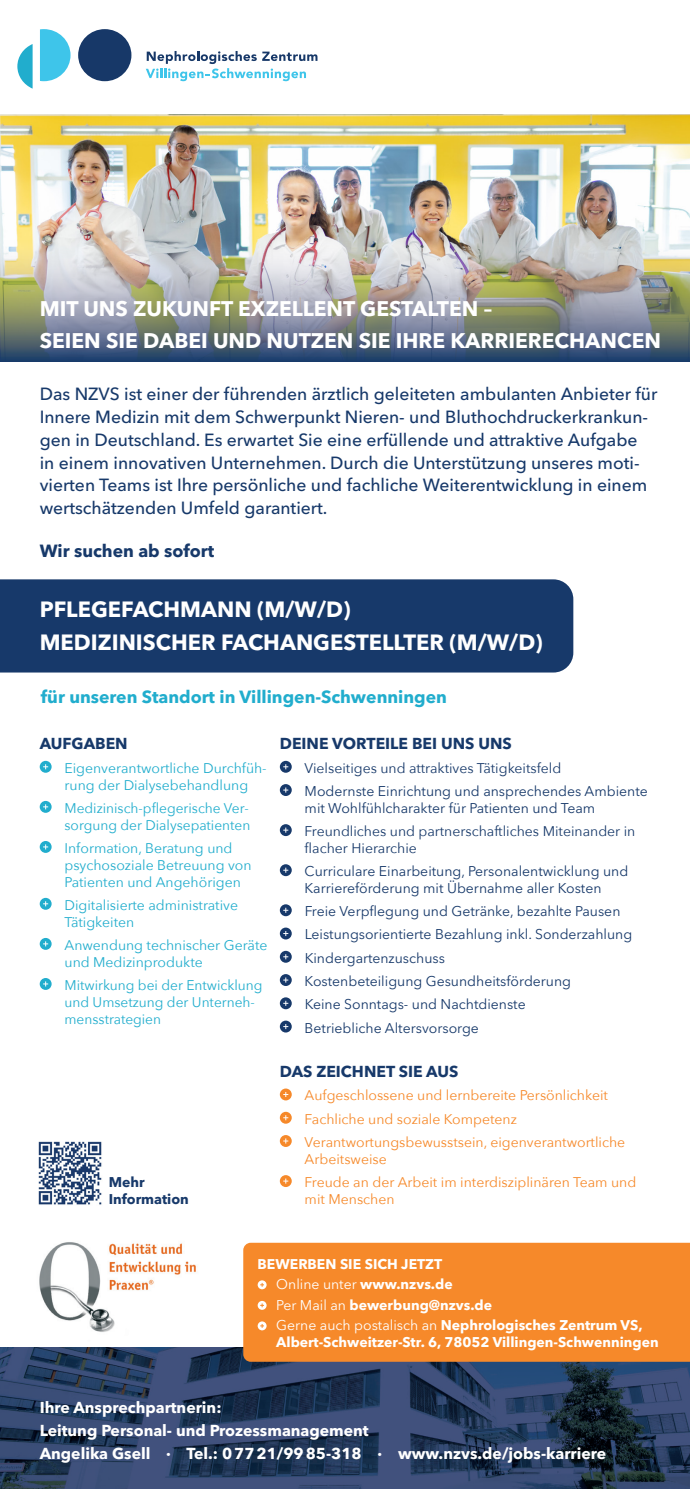
<style>
.page{position:relative;width:690px;height:1489px;background:#fff}
.page>*{position:absolute;margin:0;border:0;box-sizing:border-box;transform-origin:0 0}
.t1{font:700 21.88px/33.2px "Avenir Next LT Pro";color:#fff}
.t2{font:700 21px/31.5px "Avenir Next LT Pro";color:#fff}
.t3{font:500 17.5px/22.8px "Avenir Next LT Pro";color:#17396a}
.t4{font:700 17.5px "Avenir Next LT Pro";color:#21adcd}
.t5{font:700 17.5px "Avenir Next LT Pro";color:#17396a}
.t6{font:700 15.75px/22.9px "Avenir Next LT Pro";color:#fff}
.t7{font:700 15.75px "Avenir Next LT Pro";color:#17396a}
.t8{font:14px/23.3px "Avenir Next LT Pro";color:#17396a}
.t9{font:14px/16.8px "Avenir Next";color:#21adcd}
.t10{font:14px/23.3px "Avenir Next";color:#f6892a}
.t11{font:700 14px/20.5px "Avenir Next LT Pro";color:#fff}
.t12{font:14px/16.8px "Avenir Next";color:#17396a}
.t13{font:700 14px/16.8px "Avenir Next LT Pro";color:#17396a}
.s1{font-weight:400}
</style>
<div class="page">
<div style="left:78px;top:29px;width:53px;height:52px;background:#173868;border-radius:50%"></div>
<svg style="left:40px;top:29px;width:30px;height:52px"></svg>
<svg style="left:146px;top:51px;width:171px;height:30px"></svg>
<svg style="left:17px;top:44px;width:16px;height:45px"></svg>
<img style="left:0;top:1347px;width:690px;height:141px">
<div style="left:243px;top:1242px;width:447px;height:119px;background:#f6892a"></div>
<svg style="left:257px;top:1280px;width:9px;height:9px"></svg>
<svg style="left:260px;top:1282px;width:4px;height:4px"></svg>
<svg style="left:257px;top:1300px;width:9px;height:9px"></svg>
<svg style="left:260px;top:1303px;width:4px;height:4px"></svg>
<svg style="left:257px;top:1321px;width:9px;height:9px"></svg>
<svg style="left:260px;top:1323px;width:4px;height:4px"></svg>
<img style="left:38px;top:1141px;width:64px;height:64px">
<img style="left:0;top:114px;width:690px;height:125px">
<img style="left:0;top:239px;width:690px;height:122px">
<div style="left:0;top:579px;width:573px;height:93px;background:#17396a"></div>
<svg style="left:40px;top:760px;width:12px;height:12px"></svg>
<svg style="left:43px;top:764px;width:5px;height:5px"></svg>
<svg style="left:40px;top:800px;width:12px;height:12px"></svg>
<svg style="left:43px;top:804px;width:5px;height:5px"></svg>
<div style="left:40px;top:841px;width:12px;height:11px;background:#21adcd;border-radius:50%"></div>
<svg style="left:43px;top:844px;width:5px;height:5px"></svg>
<svg style="left:40px;top:897px;width:12px;height:12px"></svg>
<svg style="left:43px;top:901px;width:5px;height:5px"></svg>
<svg style="left:40px;top:937px;width:12px;height:12px"></svg>
<svg style="left:43px;top:941px;width:5px;height:5px"></svg>
<svg style="left:40px;top:977px;width:12px;height:12px"></svg>
<svg style="left:43px;top:981px;width:5px;height:5px"></svg>
<svg style="left:280px;top:760px;width:12px;height:12px"></svg>
<svg style="left:283px;top:764px;width:5px;height:5px"></svg>
<svg style="left:280px;top:784px;width:12px;height:12px"></svg>
<svg style="left:283px;top:787px;width:5px;height:5px"></svg>
<svg style="left:280px;top:824px;width:12px;height:12px"></svg>
<svg style="left:283px;top:827px;width:5px;height:5px"></svg>
<div style="left:280px;top:864px;width:12px;height:12px;background:#17396a;border-radius:50%"></div>
<svg style="left:283px;top:867px;width:5px;height:5px"></svg>
<svg style="left:280px;top:904px;width:12px;height:12px"></svg>
<svg style="left:283px;top:907px;width:5px;height:5px"></svg>
<div style="left:280px;top:927px;width:12px;height:12px;background:#17396a;border-radius:50%"></div>
<svg style="left:283px;top:931px;width:5px;height:5px"></svg>
<svg style="left:280px;top:950px;width:12px;height:12px"></svg>
<svg style="left:283px;top:954px;width:5px;height:5px"></svg>
<div style="left:280px;top:974px;width:12px;height:11px;background:#17396a;border-radius:50%"></div>
<svg style="left:283px;top:977px;width:5px;height:5px"></svg>
<svg style="left:280px;top:997px;width:12px;height:12px"></svg>
<svg style="left:283px;top:1000px;width:5px;height:5px"></svg>
<svg style="left:280px;top:1020px;width:12px;height:12px"></svg>
<svg style="left:283px;top:1023px;width:5px;height:6px"></svg>
<svg style="left:280px;top:1088px;width:12px;height:12px"></svg>
<svg style="left:283px;top:1091px;width:5px;height:5px"></svg>
<svg style="left:280px;top:1111px;width:12px;height:12px"></svg>
<svg style="left:283px;top:1115px;width:5px;height:5px"></svg>
<svg style="left:280px;top:1134px;width:12px;height:12px"></svg>
<svg style="left:283px;top:1138px;width:5px;height:5px"></svg>
<svg style="left:280px;top:1174px;width:12px;height:12px"></svg>
<svg style="left:283px;top:1178px;width:5px;height:5px"></svg>
<img style="left:39px;top:1242px;width:157px;height:90px">
<h2 class="t2" style="left:40px;top:293px;width:622px">MIT UNS ZUKUNFT EXZELLENT GESTALTEN –<br>SEIEN SIE DABEI UND NUTZEN SIE IHRE KARRIERECHANCEN</h2>
<p class="t3" style="left:40px;top:383px;width:619px">Das NZVS ist einer der führenden ärztlich geleiteten ambulanten Anbieter für Innere Medizin mit dem Schwerpunkt Nieren- und Bluthochdruckerkrankun&shy;gen in Deutschland. Es erwartet Sie eine erfüllende und attraktive Aufgabe<br>in einem innovativen Unternehmen. Durch die Unterstützung unseres moti&shy;vierten Teams ist Ihre persönliche und fachliche Weiterentwicklung in einem wertschätzenden Umfeld garantiert.</p>
<p class="t5" style="left:40px;top:540px;width:176px">Wir suchen ab sofort</p>
<h1 class="t1" style="left:40px;top:592px;width:504px">PFLEGEFACHMANN (M/W/D)<br>MEDIZINISCHER FACHANGESTELLTER (M/W/D)</h1>
<p class="t4" style="left:41px;top:686px;width:407px">für unseren Standort in Villingen-Schwenningen</p>
<p class="t7" style="left:40px;top:734px;width:89px">AUFGABEN</p>
<p class="t9" style="left:64px;top:758px;width:204px">Eigenverantwortliche Durchfüh&shy;rung der Dialysebehandlung</p>
<p class="t9" style="left:64px;top:799px;width:187px">Medizinisch-pflegerische Ver&shy;sorgung der Dialysepatienten</p>
<p class="t9" style="left:64px;top:839px;width:189px">Information, Beratung und psychosoziale Betreuung von<br>Patienten und Angehörigen</p>
<p class="t9" style="left:64px;top:895px;width:175px">Digitalisierte administrative<br>Tätigkeiten</p>
<p class="t9" style="left:64px;top:935px;width:204px">Anwendung technischer Geräte und Medizinprodukte</p>
<p class="t9" style="left:64px;top:976px;width:199px">Mitwirkung bei der Entwicklung und Umsetzung der Unterneh&shy;mensstrategien</p>
<p class="t13" style="left:109px;top:1173px;width:82px">Mehr<br>Information</p>
<p class="t7" style="left:280px;top:734px;width:233px">DEINE VORTEILE BEI UNS UNS</p>
<p class="t12" style="left:304px;top:758px;width:258px">Vielseitiges und attraktives Tätigkeitsfeld</p>
<p class="t8" style="left:304px;top:782px;width:344px;line-height:16.8px">Modernste Einrichtung und ansprechendes Ambiente mit Wohlfühlcharakter für Patienten und Team</p>
<p class="t12" style="left:304px;top:822px;width:332px">Freundliches und partnerschaftliches Miteinander in flacher Hierarchie</p>
<p class="t8" style="left:304px;top:862px;width:325px;line-height:16.8px">Curriculare Einarbeitung, Personalentwicklung und<br>Karriereförderung mit Übernahme aller Kosten</p>
<p class="t8" style="left:304px;top:899px;width:329px">Freie Verpflegung und Getränke, bezahlte Pausen Leistungsorientierte Bezahlung inkl. Sonderzahlung Kindergartenzuschuss<br>Kostenbeteiligung Gesundheitsförderung<br>Keine Sonntags- und Nachtdienste<br>Betriebliche Altersvorsorge</p>
<p class="t7" style="left:280px;top:1061px;width:180px">DAS ZEICHNET SIE AUS</p>
<p class="t10" style="left:304px;top:1083px;width:322px">Aufgeschlossene und lernbereite Persönlichkeit<br>Fachliche und soziale Kompetenz<br>Verantwortungsbewusstsein, eigenverantwortliche</p>
<p class="t10" style="left:304px;top:1146px;width:333px">Arbeitsweise<br>Freude an der Arbeit im interdisziplinären Team und</p>
<p class="t10" style="left:304px;top:1186px;width:91px">mit Menschen</p>
<p class="t11" style="left:276px;top:1253px;width:368px;text-indent:-19px">BEWERBEN SIE SICH JETZT<br><span class="s1">Online unter</span> www.nzvs.de<br><span class="s1">Per Mail an</span> bewerbung@nzvs.de<br><span class="s1">Gerne auch postalisch an</span> Nephrologisches Zentrum VS,</p>
<p class="t11" style="left:276px;top:1331px;width:384px">Albert-Schweitzer-Str. 6, 78052 Villingen-Schwenningen</p>
<p class="t6" style="left:40px;top:1395px;width:568px">Ihre Ansprechpartnerin:<br>Leitung Personal- und Prozessmanagement<br>Angelika Gsell · Tel.: 07721/9985-318 · www.nzvs.de/jobs-karriere</p>
</div>
